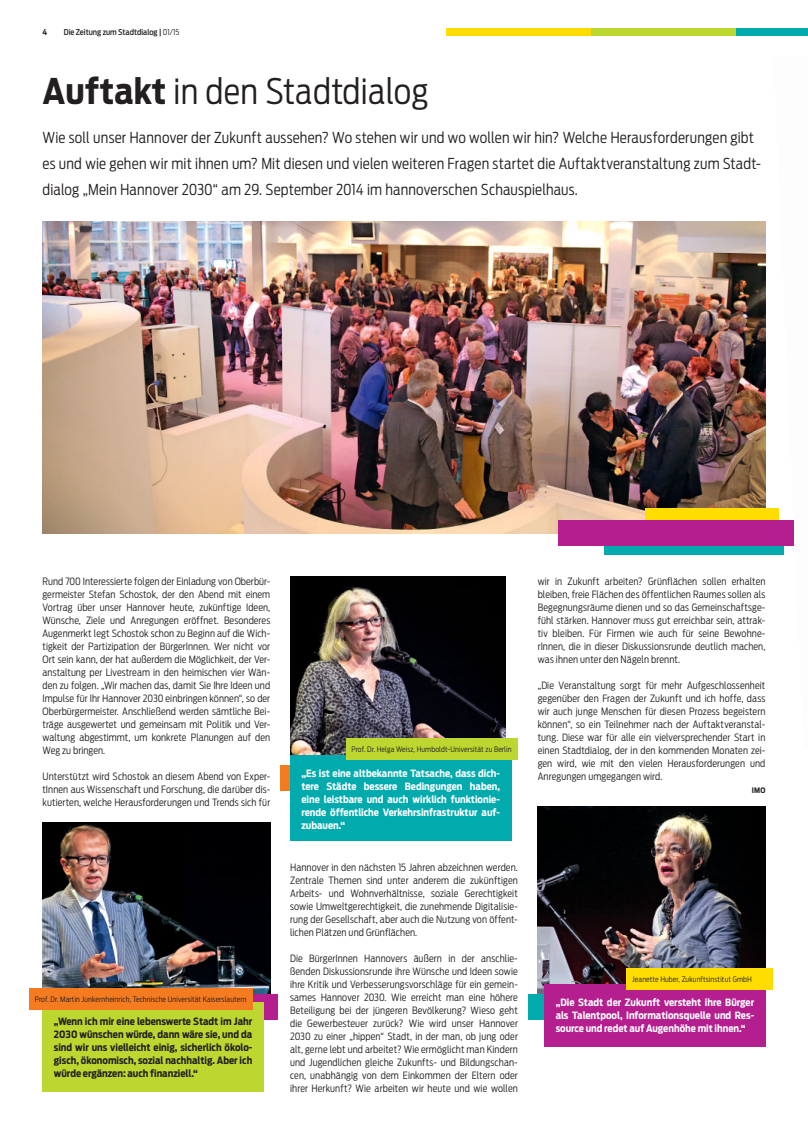
<style>
.page{position:relative;width:808px;height:1134px;background:#fff}
.page>*{position:absolute;margin:0;border:0;box-sizing:border-box;transform-origin:0 0}
.t1{font:300 35px "Antenna Cond";letter-spacing:.01em;color:#231f20}
.t2{font:300 15px/26px "Antenna Cond";letter-spacing:.015em;color:#231f20}
.t3{font:300 10px/13px "Antenna Cond";letter-spacing:.01em;color:#231f20;text-align:justify}
.t4{font:700 10px/13px "Antenna Cond";color:#fff;text-align:justify}
.t5{font:700 10px/13px "Antenna Cond";color:#231f20;text-align:justify}
.t6{font:500 8px "Antenna Cond";color:#231f20}
.t7{font:700 8px "Antenna Cond";color:#231f20}
.t8{font:300 7.5px "Antenna Cond";letter-spacing:.02em;color:#231f20}
.t9{font:700 7.5px "Antenna Cond";color:#231f20}
.s1{font-weight:300}
.s2{font-weight:700}
</style>
<div class="page">
<div style="left:736px;top:28px;width:72px;height:8px;background:#00aaad"></div>
<div style="left:591px;top:28px;width:145px;height:8px;background:#bed730"></div>
<div style="left:446px;top:28px;width:145px;height:8px;background:#fd0"></div>
<img style="left:43px;top:221px;width:722px;height:312px">
<img style="left:290px;top:576px;width:216px;height:180px">
<div style="left:280px;top:765px;width:217px;height:25px;background:#f47b20"></div>
<div style="left:290px;top:756px;width:221px;height:85px;background:#00aaad"></div>
<img style="left:43px;top:822px;width:228px;height:172px">
<div style="left:61px;top:994px;width:217px;height:26px;background:#b41e8e"></div>
<div style="left:43px;top:1003px;width:221px;height:89px;background:#bed730"></div>
<img style="left:538px;top:806px;width:227px;height:188px">
<div style="left:528px;top:994px;width:216px;height:26px;background:#00aaad"></div>
<div style="left:544px;top:984px;width:221px;height:62px;background:#b41e8e"></div>
<div style="left:604px;top:533px;width:179px;height:22px;background:#00aaad"></div>
<div style="left:645px;top:508px;width:133px;height:25px;background:#fd0"></div>
<div style="left:558px;top:520px;width:236px;height:26px;background:#b41e8e"></div>
<div style="left:346px;top:739px;width:172px;height:21px;background:#bed730"></div>
<div style="left:29px;top:988px;width:224px;height:21px;background:#f47b20"></div>
<div style="left:626px;top:968px;width:147px;height:21px;background:#fd0"></div>
<p class="t7" style="left:43px;top:29px;width:6px">4</p>
<p class="t6" style="left:64px;top:29px;width:117px">Die Zeitung zum Stadtdialog | <span class="s1">01/15</span></p>
<h1 class="t1" style="left:43px;top:77px;width:387px"><span class="s2">Auftakt</span> in den Stadtdialog</h1>
<p class="t2" style="left:43px;top:125px;width:720px">Wie soll unser Hannover der Zukunft aussehen? Wo stehen wir und wo wollen wir hin? Welche Herausforderungen gibt es und wie gehen wir mit ihnen um? Mit diesen und vielen weiteren Fragen startet die Auftaktveranstaltung zum Stadt&shy;dialog „Mein Hannover 2030“ am 29. September 2014 im hannoverschen Schauspielhaus.</p>
<p class="t3" style="left:43px;top:575px;width:229px">Rund 700 Interessierte folgen der Einladung von Oberbür&shy;germeister Stefan Schostok, der den Abend mit einem Vortrag über unser Hannover heute, zukünftige Ideen, Wünsche, Ziele und Anregungen eröffnet. Besonderes Augenmerkt legt Schostok schon zu Beginn auf die Wich&shy;tigkeit der Partizipation der BürgerInnen. Wer nicht vor Ort sein kann, der hat außerdem die Möglichkeit, der Ver&shy;anstaltung per Livestream in den heimischen vier Wän&shy;den zu folgen. „Wir machen das, damit Sie Ihre Ideen und Impulse für Ihr Hannover 2030 einbringen können“, so der Oberbürgermeister. Anschließend werden sämtliche Bei&shy;träge ausgewertet und gemeinsam mit Politik und Ver&shy;waltung abgestimmt, um konkrete Planungen auf den Weg zu bringen.</p>
<p class="t3" style="left:43px;top:770px;width:229px">Unterstützt wird Schostok an diesem Abend von Exper&shy;tInnen aus Wissenschaft und Forschung, die darüber dis&shy;kutierten, welche Herausforderungen und Trends sich für</p>
<p class="t8" style="left:35px;top:996px;width:213px">Prof. Dr. Martin Junkernheinrich, Technische Universität Kaiserslautern</p>
<p class="t5" style="left:54px;top:1016px;width:200px">„Wenn ich mir eine lebenswerte Stadt im Jahr 2030 wünschen würde, dann wäre sie, und da sind wir uns vielleicht einig, sicherlich ökolo&shy;gisch, ökonomisch, sozial nachhaltig. Aber ich würde ergänzen: auch finanziell.“</p>
<p class="t8" style="left:351px;top:746px;width:161px">Prof. Dr. Helga Weisz, Humboldt-Universität zu Berlin</p>
<p class="t4" style="left:301px;top:767px;width:200px">„Es ist eine altbekannte Tatsache, dass dich&shy;tere Städte bessere Bedingungen haben, eine leistbare und auch wirklich funktionie&shy;rende öffentliche Verkehrsinfrastruktur auf&shy;zubauen.“</p>
<p class="t3" style="left:290px;top:861px;width:229px">Hannover in den nächsten 15 Jahren abzeichnen werden.<br>Zentrale Themen sind unter anderem die zukünftigen Arbeits- und Wohnverhältnisse, soziale Gerechtigkeit sowie Umweltgerechtigkeit, die zunehmende Digitalisie&shy;rung der Gesellschaft, aber auch die Nutzung von öffent&shy;lichen Plätzen und Grünflächen.</p>
<p class="t3" style="left:290px;top:952px;width:229px">Die BürgerInnen Hannovers äußern in der anschlie&shy;ßenden Diskussionsrunde ihre Wünsche und Ideen sowie ihre Kritik und Verbesserungsvorschläge für ein gemein&shy;sames Hannover 2030. Wie erreicht man eine höhere Beteiligung bei der jüngeren Bevölkerung? Wieso geht die Gewerbesteuer zurück? Wie wird unser Hannover 2030 zu einer „hippen“ Stadt, in der man, ob jung oder alt, gerne lebt und arbeitet? Wie ermöglicht man Kindern und Jugendlichen gleiche Zukunfts- und Bildungschan&shy;cen, unabhängig von dem Einkommen der Eltern oder ihrer Herkunft? Wie arbeiten wir heute und wie wollen</p>
<p class="t3" style="left:538px;top:575px;width:229px">wir in Zukunft arbeiten? Grünflächen sollen erhalten bleiben, freie Flächen des öffentlichen Raumes sollen als Begegnungsräume dienen und so das Gemeinschaftsge&shy;fühl stärken. Hannover muss gut erreichbar sein, attrak&shy;tiv bleiben. Für Firmen wie auch für seine Bewohne&shy;rInnen, die in dieser Diskussionsrunde deutlich machen, was ihnen unter den Nägeln brennt.</p>
<p class="t3" style="left:538px;top:679px;width:229px">„Die Veranstaltung sorgt für mehr Aufgeschlossenheit gegenüber den Fragen der Zukunft und ich hoffe, dass wir auch junge Menschen für diesen Prozess begeistern können“, so ein Teilnehmer nach der Auftaktveranstal&shy;tung. Diese war für alle ein vielversprechender Start in einen Stadtdialog, der in den kommenden Monaten zei&shy;gen wird, wie mit den vielen Herausforderungen und Anregungen umgegangen wird.</p>
<p class="t9" style="left:752px;top:787px;width:15px">IMO</p>
<p class="t8" style="left:632px;top:976px;width:121px">Jeanette Huber, Zukunftsinstitut GmbH</p>
<p class="t4" style="left:556px;top:997px;width:200px">„Die Stadt der Zukunft versteht ihre Bürger als Talentpool, Informationsquelle und Res&shy;source und redet auf Augenhöhe mit ihnen.“</p>
</div>
